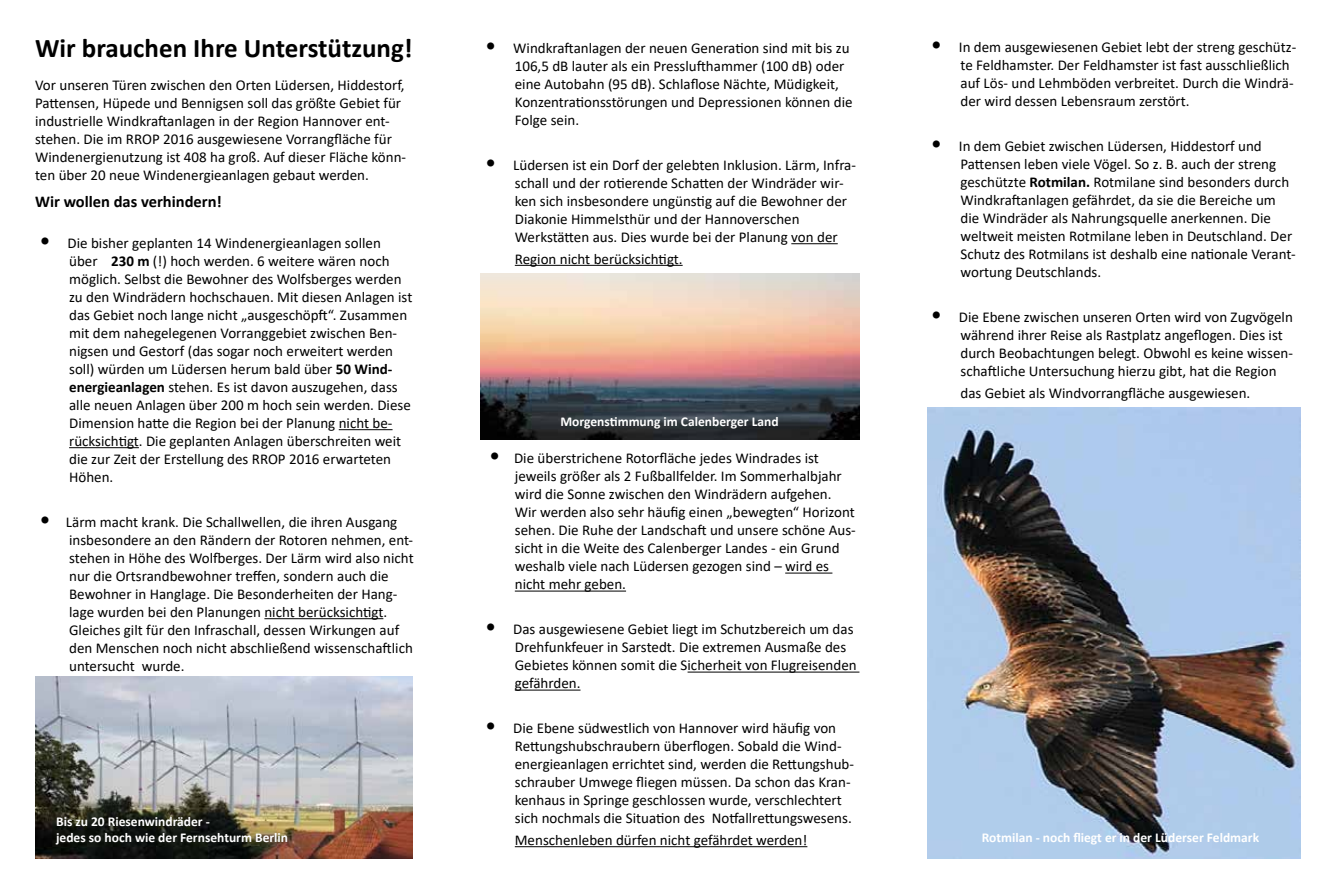
<style>
.page{position:relative;width:1336px;height:893px;background:#fff}
.page>*{position:absolute;margin:0;border:0;box-sizing:border-box;transform-origin:0 0}
.t1{font:700 27px "Calibri";color:#000}
.t2{font:700 16.5px "Calibri";color:#000}
.t3{font:15px/18px "Calibri";color:#000}
.t4{font:700 13.5px/16.2px "Calibri";color:#fff}
.s1{font-size:22.5px}
.s2{font-weight:700}
</style>
<div class="page">
<img style="left:35px;top:676px;width:377px;height:183px">
<img style="left:480px;top:273px;width:379px;height:166px">
<img style="left:927px;top:407px;width:373px;height:452px">
<hr style="left:339px;top:429px;width:53px;height:1px;background:#000">
<hr style="left:69px;top:447px;width:70px;height:1px;background:#000">
<hr style="left:264px;top:618px;width:119px;height:1px;background:#000">
<hr style="left:791px;top:243px;width:46px;height:1px;background:#000">
<hr style="left:514px;top:265px;width:168px;height:1px;background:#000">
<hr style="left:785px;top:573px;width:47px;height:1px;background:#000">
<hr style="left:514px;top:591px;width:112px;height:1px;background:#000">
<hr style="left:687px;top:672px;width:172px;height:1px;background:#000">
<hr style="left:514px;top:690px;width:66px;height:1px;background:#000">
<hr style="left:514px;top:846px;width:293px;height:1px;background:#000">
<h1 class="t1" style="left:35px;top:29px;width:379px">Wir brauchen Ihre Unterstützung!</h1>
<p class="t3" style="left:35px;top:76px;width:372px">Vor unseren Türen zwischen den Orten Lüdersen, Hiddestorf, Pattensen, Hüpede und Bennigsen soll das größte Gebiet für industrielle Windkraftanlagen in der Region Hannover ent‐ stehen. Die im RROP 2016 ausgewiesene Vorrangfläche für Windenergienutzung ist 408 ha groß. Auf dieser Fläche könn‐ ten über 20 neue Windenergieanlagen gebaut werden.</p>
<p class="t2" style="left:35px;top:190px;width:188px">Wir wollen das verhindern!</p>
<p class="t3" style="left:69px;top:234px;width:345px;text-indent:-30px"><span class="s1">•</span> Die bisher geplanten 14 Windenergieanlagen sollen über <span class="s2">230 m</span> (!) hoch werden. 6 weitere wären noch möglich. Selbst die Bewohner des Wolfsberges werden zu den Windrädern hochschauen. Mit diesen Anlagen ist das Gebiet noch lange nicht „ausgeschöpft“. Zusammen mit dem nahegelegenen Vorranggebiet zwischen Ben‐ nigsen und Gestorf (das sogar noch erweitert werden soll) würden um Lüdersen herum bald über <span class="s2">50 Wind&shy;energieanlagen</span> stehen. Es ist davon auszugehen, dass alle neuen Anlagen über 200 m hoch sein werden. Diese Dimension hatte die Region bei der Planung nicht be‐ rücksichtigt. Die geplanten Anlagen überschreiten weit die zur Zeit der Erstellung des RROP 2016 erwarteten Höhen.</p>
<p class="t3" style="left:69px;top:513px;width:346px;text-indent:-30px"><span class="s1">•</span> Lärm macht krank. Die Schallwellen, die ihren Ausgang insbesondere an den Rändern der Rotoren nehmen, ent‐ stehen in Höhe des Wolfberges. Der Lärm wird also nicht nur die Ortsrandbewohner treffen, sondern auch die Bewohner in Hanglage. Die Besonderheiten der Hang‐ lage wurden bei den Planungen nicht berücksichtigt.<br>Gleiches gilt für den Infraschall, dessen Wirkungen auf den Menschen noch nicht abschließend wissenschaftlich untersucht wurde.</p>
<p class="t4" style="left:56px;top:813px;width:233px">Bis zu 20 Riesenwindräder -<br>jedes so hoch wie der Fernsehturm Berlin</p>
<p class="t3" style="left:514px;top:39px;width:339px;text-indent:-30px"><span class="s1">•</span> Windkraftanlagen der neuen Generation sind mit bis zu 106,5 dB lauter als ein Presslufthammer (100 dB) oder eine Autobahn (95 dB). Schlaflose Nächte, Müdigkeit, Konzentrationsstörungen und Depressionen können die Folge sein.</p>
<p class="t3" style="left:514px;top:156px;width:342px;text-indent:-30px"><span class="s1">•</span> Lüdersen ist ein Dorf der gelebten Inklusion. Lärm, Infra&shy;schall und der rotierende Schatten der Windräder wir&shy;ken sich insbesondere ungünstig auf die Bewohner der Diakonie Himmelsthür und der Hannoverschen Werkstätten aus. Dies wurde bei der Planung von der</p>
<p class="t3" style="left:514px;top:249px;width:169px">Region nicht berücksichtigt.</p>
<p class="t4" style="left:560px;top:413px;width:220px">Morgenstimmung im Calenberger Land</p>
<p class="t3" style="left:514px;top:449px;width:342px;text-indent:-26px"><span class="s1">•</span> Die überstrichene Rotorfläche jedes Windrades ist jeweils größer als 2 Fußballfelder. Im Sommerhalbjahr wird die Sonne zwischen den Windrädern aufgehen.<br>Wir werden also sehr häufig einen „bewegten“ Horizont sehen. Die Ruhe der Landschaft und unsere schöne Aus‐ sicht in die Weite des Calenberger Landes ‐ ein Grund weshalb viele nach Lüdersen gezogen sind – wird es nicht mehr geben.</p>
<p class="t3" style="left:514px;top:620px;width:343px;text-indent:-30px"><span class="s1">•</span> Das ausgewiesene Gebiet liegt im Schutzbereich um das Drehfunkfeuer in Sarstedt. Die extremen Ausmaße des Gebietes können somit die Sicherheit von Flugreisenden gefährden.</p>
<p class="t3" style="left:514px;top:719px;width:341px;text-indent:-30px"><span class="s1">•</span> Die Ebene südwestlich von Hannover wird häufig von Rettungshubschraubern überflogen. Sobald die Wind‐ energieanlagen errichtet sind, werden die Rettungshub‐ schrauber Umwege fliegen müssen. Da schon das Kran‐ kenhaus in Springe geschlossen wurde, verschlechtert sich nochmals die Situation des Notfallrettungswesens.</p>
<p class="t3" style="left:514px;top:831px;width:294px">Menschenleben dürfen nicht gefährdet werden!</p>
<p class="t3" style="left:960px;top:38px;width:337px;text-indent:-30px"><span class="s1">•</span> In dem ausgewiesenen Gebiet lebt der streng geschütz‐ te Feldhamster. Der Feldhamster ist fast ausschließlich auf Lös‐ und Lehmböden verbreitet. Durch die Windrä‐ der wird dessen Lebensraum zerstört.</p>
<p class="t3" style="left:960px;top:137px;width:336px;text-indent:-30px"><span class="s1">•</span> In dem Gebiet zwischen Lüdersen, Hiddestorf und Pattensen leben viele Vögel. So z. B. auch der streng geschützte <span class="s2">Rotmilan.</span> Rotmilane sind besonders durch Windkraftanlagen gefährdet, da sie die Bereiche um die Windräder als Nahrungsquelle anerkennen. Die weltweit meisten Rotmilane leben in Deutschland. Der Schutz des Rotmilans ist deshalb eine nationale Verant‐ wortung Deutschlands.</p>
<p class="t3" style="left:960px;top:308px;width:334px;text-indent:-30px"><span class="s1">•</span> Die Ebene zwischen unseren Orten wird von Zugvögeln während ihrer Reise als Rastplatz angeflogen. Dies ist durch Beobachtungen belegt. Obwohl es keine wissen‐ schaftliche Untersuchung hierzu gibt, hat die Region</p>
<p class="t3" style="left:960px;top:383px;width:291px">das Gebiet als Windvorrangfläche ausgewiesen.</p>
<p class="t4" style="left:981px;top:829px;width:279px">Rotmilan - noch fliegt er in der Lüderser Feldmark</p>
</div>
